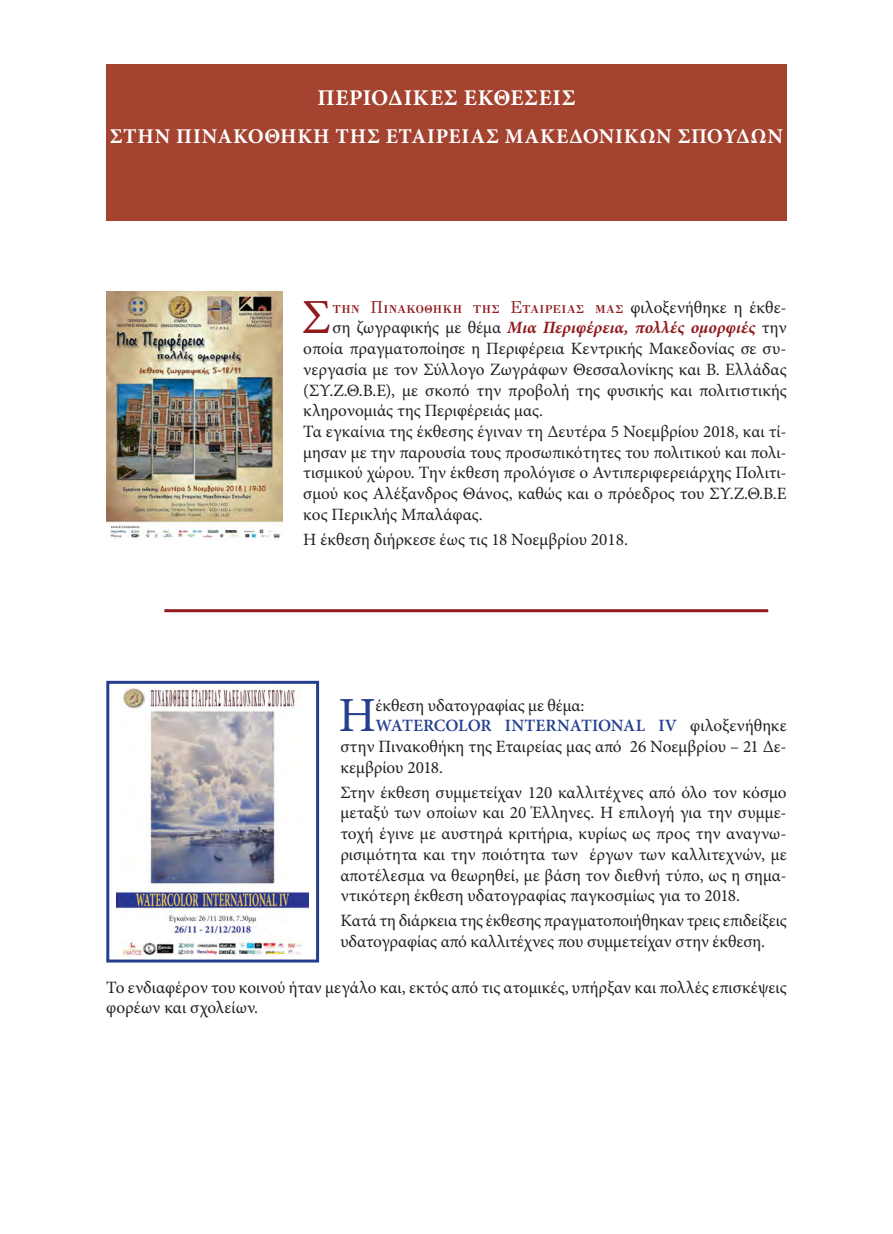
<style>
.page{position:relative;width:893px;height:1234px;background:#fff}
.page>*{position:absolute;margin:0;border:0;box-sizing:border-box;transform-origin:0 0}
.t1{font:49.05px "Minion Pro";color:#911a1d}
.t2{font:49.05px "Minion Pro";color:#253f8e}
.t3{font:700 22.5px "Minion Pro";letter-spacing:.035em;color:#fff}
.t4{font:700 21px "Minion Pro";letter-spacing:.035em;color:#fff}
.t5{font:17.25px/20.7px "Minion Pro";color:#231f20;text-align:justify}
.t6{font:italic 700 17.25px "Minion Pro";letter-spacing:.005em;color:#911a1d}
.t7{font:17.25px "GFS Didot";letter-spacing:.025em;color:#911a1d}
.s1{font-family:"Minion Pro";color:#231f20}
.s2{font-weight:400;font-style:normal;color:#231f20}
.s3{font-weight:600;color:#253f8e}
</style>
<div class="page">
<div style="left:106px;top:64px;width:681px;height:157px;background:#a4432f"></div>
<img style="left:106px;top:291px;width:176px;height:248px">
<hr style="left:164px;top:609px;width:604px;height:3px;background:#911a1d">
<img style="left:117px;top:688px;width:191px;height:269px">
<div style="left:106px;top:680px;width:213px;height:282px;border:3px solid #253f8e"></div>
<p class="t3" style="left:317px;top:82px;width:260px">ΠΕΡΙΟΔΙΚΕΣ ΕΚΘΕΣΕΙΣ</p>
<p class="t4" style="left:110px;top:121px;width:674px">ΣΤΗΝ ΠΙΝΑΚΟΘΗΚΗ ΤΗΣ ΕΤΑΙΡΕΙΑΣ ΜΑΚΕΔΟΝΙΚΩΝ ΣΠΟΥΔΩΝ</p>
<p class="t1" style="left:302px;top:285px;width:31px">Σ</p>
<p class="t7" style="left:333px;top:293px;width:456px">την Πινακοθήκη της Εταιρείας μας <span class="s1">φιλοξενήθηκε η έκθε-</span></p>
<p class="t6" style="left:333px;top:315px;width:456px"><span class="s2">ση ζωγραφικής με θέμα</span> Μια Περιφέρεια, πολλές ομορφιές <span class="s2">την</span></p>
<p class="t5" style="left:303px;top:338px;width:485px">οποία πραγματοποίησε η Περιφέρεια Κεντρικής Μακεδονίας σε συ-</p>
<p class="t5" style="left:303px;top:359px;width:485px">νεργασία με τον Σύλλογο Ζωγράφων Θεσσαλονίκης και Β. Ελλάδας</p>
<p class="t5" style="left:303px;top:379px;width:485px">(ΣΥ.Ζ.Θ.Β.Ε), με σκοπό την προβολή της φυσικής και πολιτιστικής</p>
<p class="t5" style="left:303px;top:400px;width:241px">κληρονομιάς της Περιφέρειάς μας.</p>
<p class="t5" style="left:303px;top:421px;width:485px">Τα εγκαίνια της έκθεσης έγιναν τη Δευτέρα 5 Νοεμβρίου 2018, και τί&shy;μησαν με την παρουσία τους προσωπικότητες του πολιτικού και πολι&shy;τισμικού χώρου. Την έκθεση προλόγισε ο Αντιπεριφερειάρχης Πολιτι&shy;σμού κος Αλέξανδρος Θάνος, καθώς και ο πρόεδρος του ΣΥ.Ζ.Θ.Β.Ε κος Περικλής Μπαλάφας.</p>
<p class="t5" style="left:303px;top:529px;width:326px">Η έκθεση διήρκεσε έως τις 18 Νοεμβρίου 2018.</p>
<p class="t2" style="left:338px;top:682px;width:39px">Η</p>
<p class="t5" style="left:376px;top:694px;width:210px">έκθεση υδατογραφίας με θέμα:</p>
<p class="t5" style="left:340px;top:715px;width:448px;text-indent:35px"><span class="s3">WATERCOLOR INTERNATIONAL IV</span> φιλοξενήθηκε στην Πινακοθήκη της Εταιρείας μας από 26 Νοεμβρίου – 21 Δε&shy;κεμβρίου 2018.</p>
<p class="t5" style="left:340px;top:781px;width:448px">Στην έκθεση συμμετείχαν 120 καλλιτέχνες από όλο τον κόσμο μεταξύ των οποίων και 20 Έλληνες. Η επιλογή για την συμμε&shy;τοχή έγινε με αυστηρά κριτήρια, κυρίως ως προς την αναγνω&shy;ρισιμότητα και την ποιότητα των έργων των καλλιτεχνών, με αποτέλεσμα να θεωρηθεί, με βάση τον διεθνή τύπο, ως η σημα&shy;ντικότερη έκθεση υδατογραφίας παγκοσμίως για το 2018.</p>
<p class="t5" style="left:340px;top:910px;width:448px">Κατά τη διάρκεια της έκθεσης πραγματοποιήθηκαν τρεις επιδείξεις υδατογραφίας από καλλιτέχνες που συμμετείχαν στην έκθεση.</p>
<p class="t5" style="left:106px;top:976px;width:682px">Το ενδιαφέρον του κοινού ήταν μεγάλο και, εκτός από τις ατομικές, υπήρξαν και πολλές επισκέψεις φορέων και σχολείων.</p>
</div>
